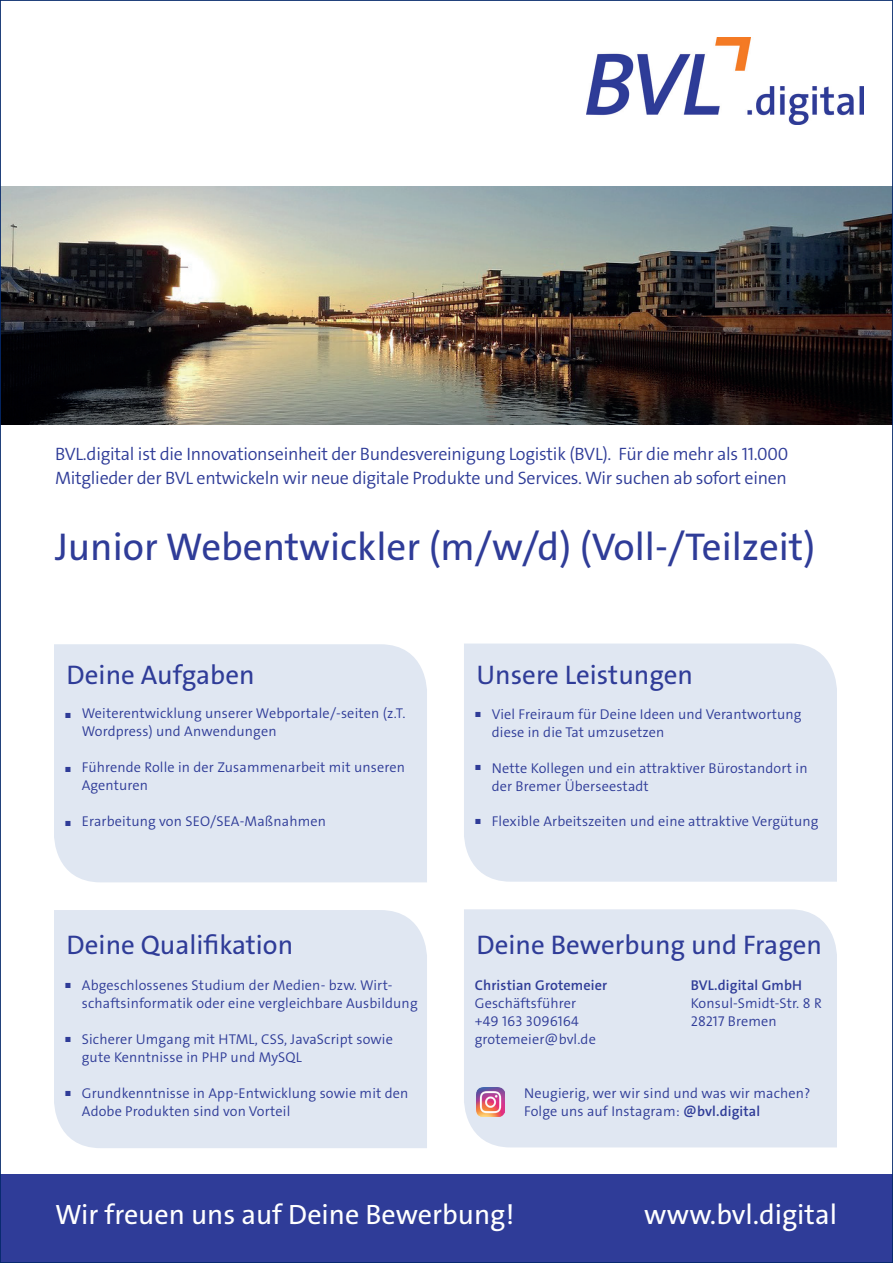
<style>
.page{position:relative;width:893px;height:1263px;background:#fff}
.page>*{position:absolute;margin:0;border:0;box-sizing:border-box;transform-origin:0 0}
.t1{font:39px "The Sans LP5 Plain";color:#2f3c98}
.t2{font:28.2px "The Sans LP5 Plain";color:#fff}
.t3{font:27px "The Sans LP5 Plain";color:#2f3c98}
.t4{font:18px/24px "The Sans LP4 Se Lig";letter-spacing:-.015em;color:#2f3c98}
.t5{font:14.25px/18px "The Sans LP4 Se Lig";letter-spacing:.01em;color:#2f3c98}
.t6{font:14.25px "The Sans LP6 Se Bld";letter-spacing:.01em;color:#2f3c98}
.s1{font-size:7.5px}
.s2{font-family:"The Sans LP6 Se Bld"}
</style>
<div class="page">
<img style="left:587px;top:37px;width:277px;height:88px">
<img style="left:2px;top:187px;width:889px;height:238px">
<div style="left:54px;top:644px;width:373px;height:238px;background:#e0e7f2"></div>
<div style="left:0;top:1174px;width:892px;height:89px;background:#2f3c98"></div>
<div style="left:464px;top:643px;width:373px;height:239px;background:#e0e7f2"></div>
<div style="left:54px;top:910px;width:373px;height:238px;background:#e0e7f2"></div>
<div style="left:464px;top:909px;width:373px;height:238px;background:#e0e7f2"></div>
<img style="left:476px;top:1087px;width:29px;height:29px">
<p class="t4" style="left:55px;top:442px;width:735px">BVL.digital ist die Innovationseinheit der Bundesvereinigung Logistik (BVL). Für die mehr als 11.000<br>Mitglieder der BVL entwickeln wir neue digitale Produkte und Services. Wir suchen ab sofort einen</p>
<h1 class="t1" style="left:55px;top:522px;width:762px">Junior Webentwickler (m/w/d) (Voll-/Teilzeit)</h1>
<h3 class="t3" style="left:67px;top:658px;width:189px">Deine Aufgaben</h3>
<p class="t5" style="left:82px;top:704px;width:325px;text-indent:-17px"><span class="s1">■</span> Weiterentwicklung unserer Webportale/-seiten (z.T.<br>Wordpress) und Anwendungen</p>
<p class="t5" style="left:82px;top:758px;width:325px;text-indent:-17px"><span class="s1">■</span> Führende Rolle in der Zusammenarbeit mit unseren<br>Agenturen</p>
<p class="t5" style="left:65px;top:812px;width:263px"><span class="s1">■</span> Erarbeitung von SEO/SEA-Maßnahmen</p>
<h3 class="t3" style="left:67px;top:928px;width:228px">Deine Qualifikation</h3>
<p class="t5" style="left:82px;top:976px;width:337px;text-indent:-17px"><sup>■</sup> Abgeschlossenes Studium der Medien- bzw. Wirt&shy;schaftsinformatik oder eine vergleichbare Ausbildung</p>
<p class="t5" style="left:82px;top:1030px;width:313px;text-indent:-17px"><sup>■</sup> Sicherer Umgang mit HTML, CSS, JavaScript sowie gute Kenntnisse in PHP und MySQL</p>
<p class="t5" style="left:82px;top:1084px;width:328px;text-indent:-17px"><sup>■</sup> Grundkenntnisse in App-Entwicklung sowie mit den<br>Adobe Produkten sind von Vorteil</p>
<h3 class="t3" style="left:477px;top:658px;width:218px">Unsere Leistungen</h3>
<p class="t5" style="left:492px;top:705px;width:311px;text-indent:-17px"><sup>■</sup> Viel Freiraum für Deine Ideen und Verantwortung diese in die Tat umzusetzen</p>
<p class="t5" style="left:492px;top:759px;width:317px;text-indent:-17px"><sup>■</sup> Nette Kollegen und ein attraktiver Bürostandort in der Bremer Überseestadt</p>
<p class="t5" style="left:475px;top:812px;width:345px"><sup>■</sup> Flexible Arbeitszeiten und eine attraktive Vergütung</p>
<h3 class="t3" style="left:477px;top:928px;width:347px">Deine Bewerbung und Fragen</h3>
<p class="t6" style="left:475px;top:976px;width:134px">Christian Grotemeier</p>
<p class="t6" style="left:691px;top:976px;width:113px">BVL.digital GmbH</p>
<p class="t5" style="left:475px;top:994px;width:103px">Geschäftsführer</p>
<p class="t5" style="left:691px;top:994px;width:132px">Konsul-Smidt-Str. 8 R</p>
<p class="t5" style="left:475px;top:1012px;width:106px">+49 163 3096164</p>
<p class="t5" style="left:691px;top:1012px;width:87px">28217 Bremen</p>
<p class="t5" style="left:475px;top:1030px;width:123px">grotemeier@bvl.de</p>
<p class="t5" style="left:524px;top:1084px;width:288px">Neugierig, wer wir sind und was wir machen?<br>Folge uns auf Instagram: <span class="s2">@bvl.digital</span></p>
<h2 class="t2" style="left:55px;top:1196px;width:461px">Wir freuen uns auf Deine Bewerbung!</h2>
<h2 class="t2" style="left:644px;top:1196px;width:194px">www.bvl.digital</h2>
</div>
